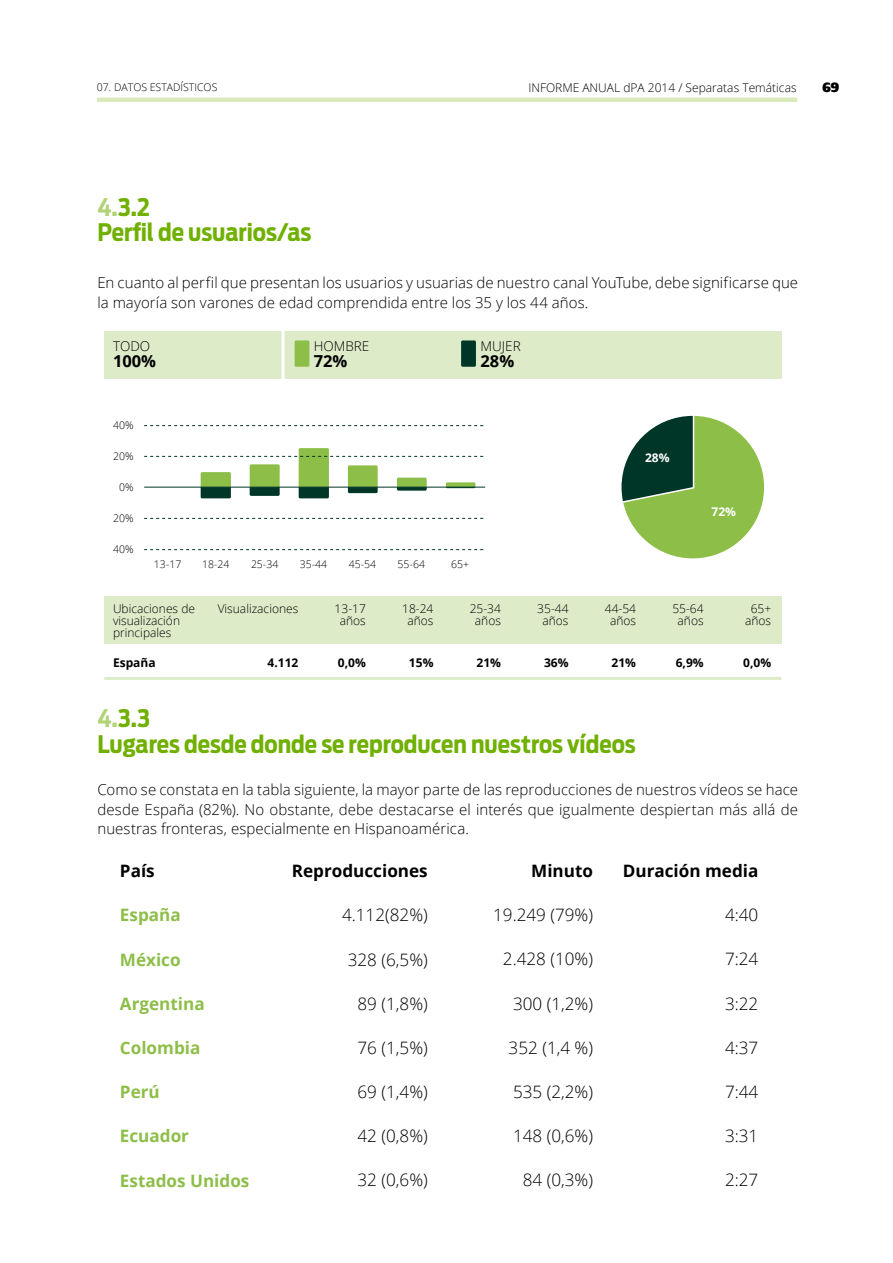
<style>
.page{position:relative;width:893px;height:1263px;background:#fff}
.page>*{position:absolute;margin:0;border:0;box-sizing:border-box;transform-origin:0 0}
.t1{font:700 24px/25.5px "Antenna Cond";color:#70b000}
.t2{font:300 17.1px "Open Sans";color:#000}
.t3{font:700 17.1px "Open Sans";color:#8dbe48}
.t4{font:700 17.1px "Open Sans";color:#000}
.t5{font:700 16.5px "Open Sans";color:#000}
.t6{font:300 15px/19.5px "Open Sans";letter-spacing:.005em;color:#000}
.t7{font:300 13.5px "Open Sans";color:#000}
.t8{font:300 12px/12px "Open Sans";color:#000;text-align:center}
.t9{font:700 12px "Open Sans";color:#000}
.t10{font:700 12px "Open Sans";color:#fff}
.t11{font:12px "Alfa Slab One";color:#000}
.t12{font:300 10.5px "Open Sans";color:#000}
.s1{color:#b0d373}
</style>
<div class="page">
<hr style="left:97px;top:98px;width:700px;height:4px;background:#daeabd">
<div style="left:104px;top:331px;width:677px;height:47px;background:#ddebc8"></div>
<div style="left:104px;top:596px;width:677px;height:47px;background:#ddebc8"></div>
<svg style="left:144px;top:518px;width:340px;height:1px"></svg>
<svg style="left:144px;top:549px;width:340px;height:1px"></svg>
<svg style="left:144px;top:448px;width:341px;height:50px"></svg>
<svg style="left:144px;top:425px;width:340px;height:1px"></svg>
<hr style="left:282px;top:321px;width:3px;height:69px;background:#fff">
<div style="left:461px;top:340px;width:15px;height:27px;background:#003627;border-radius:2px"></div>
<div style="left:295px;top:340px;width:14px;height:27px;background:#8dbe48;border-radius:2px"></div>
<svg style="left:621px;top:415px;width:143px;height:143px"></svg>
<hr style="left:104px;top:677px;width:677px;height:3px;background:#8dbe48">
<p class="t12" style="left:97px;top:80px;width:122px">07. DATOS ESTADÍSTICOS</p>
<p class="t8" style="left:528px;top:81px;width:270px">INFORME ANUAL dPA 2014 / Separatas Temáticas</p>
<p class="t11" style="left:822px;top:79px;width:18px">69</p>
<h1 class="t1" style="left:97px;top:194px;width:215px"><span class="s1">4.</span>3.2<br>Perfil de usuarios/as</h1>
<p class="t6" style="left:97px;top:272px;width:702px">En cuanto al perfil que presentan los usuarios y usuarias de nuestro canal YouTube, debe significarse que la mayoría son varones de edad comprendida entre los 35 y los 44 años.</p>
<p class="t7" style="left:113px;top:336px;width:39px">TODO</p>
<p class="t5" style="left:113px;top:349px;width:45px">100%</p>
<p class="t7" style="left:314px;top:336px;width:57px">HOMBRE</p>
<p class="t5" style="left:314px;top:349px;width:35px">72%</p>
<p class="t7" style="left:480px;top:336px;width:42px">MUJER</p>
<p class="t5" style="left:480px;top:349px;width:35px">28%</p>
<p class="t12" style="left:113px;top:418px;width:22px">40%</p>
<p class="t12" style="left:113px;top:449px;width:22px">20%</p>
<p class="t12" style="left:119px;top:480px;width:16px">0%</p>
<p class="t12" style="left:113px;top:511px;width:22px">20%</p>
<p class="t12" style="left:113px;top:542px;width:22px">40%</p>
<p class="t10" style="left:645px;top:449px;width:26px">28%</p>
<p class="t10" style="left:712px;top:503px;width:26px">72%</p>
<p class="t12" style="left:154px;top:557px;width:29px">13-17</p>
<p class="t12" style="left:202px;top:557px;width:29px">18-24</p>
<p class="t12" style="left:251px;top:557px;width:29px">25-34</p>
<p class="t12" style="left:300px;top:557px;width:29px">35-44</p>
<p class="t12" style="left:349px;top:557px;width:29px">45-54</p>
<p class="t12" style="left:398px;top:557px;width:29px">55-64</p>
<p class="t12" style="left:451px;top:557px;width:19px">65+</p>
<p class="t8" style="left:113px;top:602px;width:84px;text-align:left">Ubicaciones de visualización principales</p>
<p class="t8" style="left:218px;top:602px;width:82px">Visualizaciones</p>
<p class="t8" style="left:335px;top:602px;width:33px">13-17 años</p>
<p class="t8" style="left:402px;top:602px;width:33px">18-24 años</p>
<p class="t8" style="left:470px;top:602px;width:33px">25-34 años</p>
<p class="t8" style="left:537px;top:602px;width:33px">35-44 años</p>
<p class="t8" style="left:605px;top:602px;width:33px">44-54 años</p>
<p class="t8" style="left:672px;top:602px;width:33px">55-64 años</p>
<p class="t8" style="left:745px;top:602px;width:28px">65+ años</p>
<p class="t9" style="left:113px;top:654px;width:44px">España</p>
<p class="t9" style="left:268px;top:654px;width:32px">4.112</p>
<p class="t9" style="left:338px;top:654px;width:29px">0,0%</p>
<p class="t9" style="left:409px;top:654px;width:26px">15%</p>
<p class="t9" style="left:476px;top:654px;width:26px">21%</p>
<p class="t9" style="left:544px;top:654px;width:26px">36%</p>
<p class="t9" style="left:612px;top:654px;width:26px">21%</p>
<p class="t9" style="left:676px;top:654px;width:29px">6,9%</p>
<p class="t9" style="left:743px;top:654px;width:29px">0,0%</p>
<h1 class="t1" style="left:97px;top:706px;width:540px"><span class="s1">4.</span>3.3<br>Lugares desde donde se reproducen nuestros vídeos</h1>
<p class="t6" style="left:97px;top:779px;width:702px;text-align:justify">Como se constata en la tabla siguiente, la mayor parte de las reproducciones de nuestros vídeos se hace desde España (82%). No obstante, debe destacarse el interés que igualmente despiertan más allá de nuestras fronteras, especialmente en Hispanoamérica.</p>
<p class="t4" style="left:120px;top:859px;width:36px">País</p>
<p class="t3" style="left:120px;top:903px;width:62px">España</p>
<p class="t3" style="left:120px;top:947px;width:62px">México</p>
<p class="t3" style="left:120px;top:991px;width:86px">Argentina</p>
<p class="t3" style="left:120px;top:1036px;width:82px">Colombia</p>
<p class="t3" style="left:120px;top:1080px;width:41px">Perú</p>
<p class="t3" style="left:120px;top:1124px;width:71px">Ecuador</p>
<p class="t3" style="left:120px;top:1168px;width:131px">Estados Unidos</p>
<p class="t4" style="left:623px;top:859px;width:137px">Duración media</p>
<p class="t2" style="left:725px;top:903px;width:35px">4:40</p>
<p class="t2" style="left:725px;top:947px;width:35px">7:24</p>
<p class="t2" style="left:725px;top:992px;width:35px">3:22</p>
<p class="t2" style="left:725px;top:1036px;width:35px">4:37</p>
<p class="t2" style="left:725px;top:1080px;width:35px">7:44</p>
<p class="t2" style="left:725px;top:1124px;width:35px">3:31</p>
<p class="t2" style="left:725px;top:1168px;width:35px">2:27</p>
<p class="t4" style="left:531px;top:859px;width:63px">Minuto</p>
<p class="t2" style="left:493px;top:903px;width:101px">19.249 (79%)</p>
<p class="t2" style="left:503px;top:947px;width:92px">2.428 (10%)</p>
<p class="t2" style="left:513px;top:992px;width:82px">300 (1,2%)</p>
<p class="t2" style="left:509px;top:1036px;width:86px">352 (1,4 %)</p>
<p class="t2" style="left:513px;top:1080px;width:82px">535 (2,2%)</p>
<p class="t2" style="left:513px;top:1124px;width:82px">148 (0,6%)</p>
<p class="t2" style="left:523px;top:1168px;width:72px">84 (0,3%)</p>
<p class="t4" style="left:292px;top:859px;width:137px">Reproducciones</p>
<p class="t2" style="left:342px;top:903px;width:87px">4.112(82%)</p>
<p class="t2" style="left:348px;top:948px;width:82px">328 (6,5%)</p>
<p class="t2" style="left:357px;top:992px;width:72px">89 (1,8%)</p>
<p class="t2" style="left:357px;top:1036px;width:72px">76 (1,5%)</p>
<p class="t2" style="left:357px;top:1080px;width:72px">69 (1,4%)</p>
<p class="t2" style="left:357px;top:1124px;width:72px">42 (0,8%)</p>
<p class="t2" style="left:357px;top:1168px;width:72px">32 (0,6%)</p>
</div>
